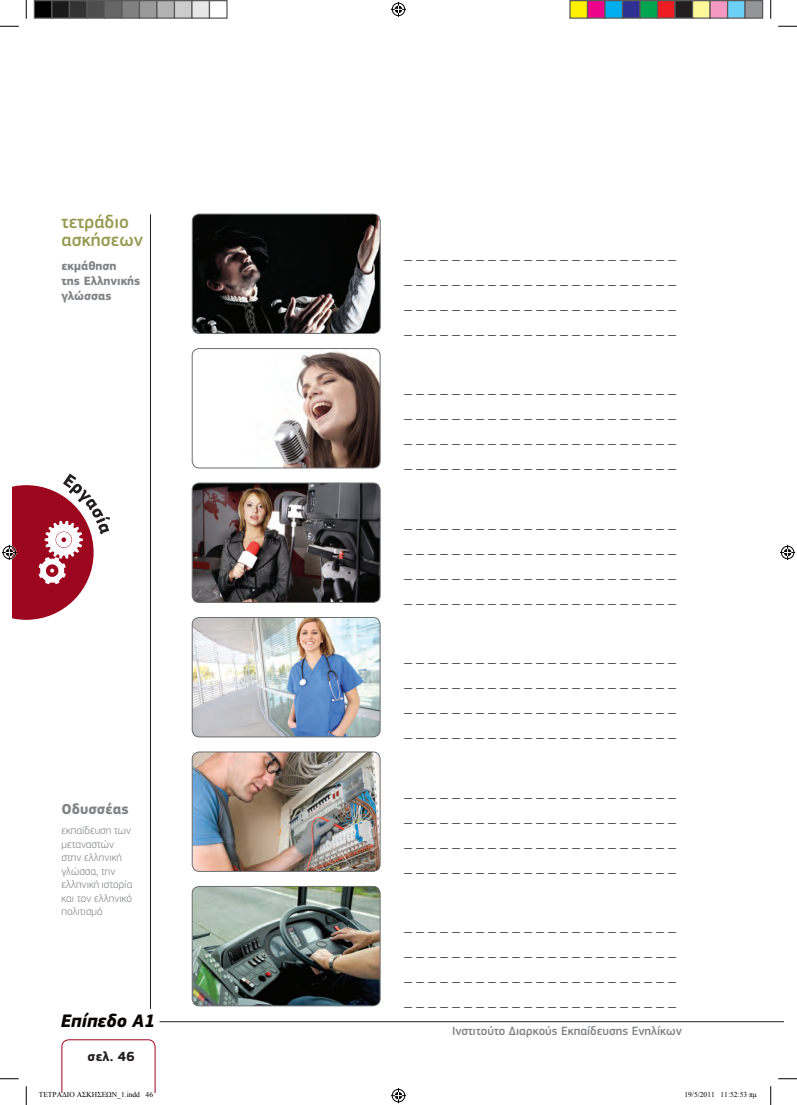
<style>
.page{position:relative;width:797px;height:1105px;background:#fff}
.page>*{position:absolute;margin:0;border:0;box-sizing:border-box;transform-origin:0 0}
.t1{font:500 18.75px/17.5px "PF Square Sans Pro";color:#939b50}
.t2{font:italic 700 18.75px "PF Square Sans Pro";color:#080302}
.t3{font:15px/25px "PF Square Sans Pro";color:#231f20;text-align:justify}
.t4{font:700 15px "PF Square Sans Pro";color:#808285}
.t5{font:700 13.75px "PF Square Sans Pro";color:#231f20}
.t6{font:500 12.5px "PF Square Sans Pro";color:#808285}
.t7{font:700 12.5px/15px "PF Square Sans Pro";color:#808285}
.t8{font:300 11.25px/13.5px "PF Square Sans Pro";color:#808285}
.t9{font:7.5px "Times New Roman";color:#000}
</style>
<div class="page">
<hr style="left:150px;top:214px;width:1px;height:795px;background:#231f20">
<hr style="left:159px;top:1021px;width:625px;height:1px;background:#231f20">
<img style="left:192px;top:349px;width:188px;height:119px">
<div style="left:192px;top:348px;width:188px;height:120px;border:1px solid #6c6d70;border-radius:7px"></div>
<img style="left:192px;top:617px;width:188px;height:120px">
<div style="left:192px;top:617px;width:188px;height:120px;border:1px solid #6c6d70;border-radius:7px"></div>
<img style="left:192px;top:483px;width:188px;height:119px">
<div style="left:192px;top:483px;width:188px;height:120px;border:1px solid #6c6d70;border-radius:7px"></div>
<img style="left:192px;top:886px;width:188px;height:120px">
<div style="left:192px;top:886px;width:188px;height:120px;border:1px solid #6c6d70;border-radius:7px"></div>
<img style="left:192px;top:752px;width:188px;height:119px">
<div style="left:192px;top:752px;width:188px;height:120px;border:1px solid #6c6d70;border-radius:7px"></div>
<img style="left:192px;top:214px;width:188px;height:119px">
<div style="left:192px;top:214px;width:188px;height:120px;border:1px solid #6c6d70;border-radius:7px"></div>
<svg style="left:0;top:25px;width:19px;height:2px"></svg>
<svg style="left:778px;top:25px;width:19px;height:2px"></svg>
<svg style="left:0;top:1078px;width:19px;height:1px"></svg>
<svg style="left:778px;top:1078px;width:19px;height:1px"></svg>
<svg style="left:25px;top:0;width:2px;height:19px"></svg>
<svg style="left:25px;top:1086px;width:2px;height:19px"></svg>
<svg style="left:770px;top:0;width:1px;height:19px"></svg>
<svg style="left:770px;top:1086px;width:1px;height:19px"></svg>
<svg style="left:391px;top:2px;width:15px;height:15px"></svg>
<svg style="left:391px;top:1088px;width:15px;height:15px"></svg>
<svg style="left:2px;top:474px;width:108px;height:146px"></svg>
<svg style="left:780px;top:545px;width:15px;height:15px"></svg>
<div style="left:34px;top:1px;width:18px;height:17px;background:#000"></div>
<div style="left:34px;top:0;width:18px;height:19px;border:1px solid #595959"></div>
<div style="left:52px;top:1px;width:17px;height:17px;background:#1a1a1a"></div>
<div style="left:51px;top:0;width:19px;height:19px;border:1px solid #595959"></div>
<div style="left:69px;top:1px;width:18px;height:17px;background:#333"></div>
<div style="left:69px;top:0;width:19px;height:19px;border:1px solid #595959"></div>
<div style="left:87px;top:1px;width:17px;height:17px;background:#4d4d4d"></div>
<div style="left:86px;top:0;width:19px;height:19px;border:1px solid #595959"></div>
<div style="left:104px;top:1px;width:18px;height:17px;background:#666"></div>
<div style="left:104px;top:0;width:18px;height:19px;border:1px solid #595959"></div>
<div style="left:122px;top:1px;width:17px;height:17px;background:#808080"></div>
<div style="left:121px;top:0;width:19px;height:19px;border:1px solid #595959"></div>
<div style="left:139px;top:1px;width:18px;height:17px;background:#999"></div>
<div style="left:139px;top:0;width:19px;height:19px;border:1px solid #595959"></div>
<div style="left:157px;top:1px;width:17px;height:17px;background:#b3b3b3"></div>
<div style="left:156px;top:0;width:19px;height:19px;border:1px solid #595959"></div>
<div style="left:174px;top:1px;width:18px;height:17px;background:#ccc"></div>
<div style="left:174px;top:0;width:18px;height:19px;border:1px solid #595959"></div>
<div style="left:192px;top:1px;width:17px;height:17px;background:#e6e6e6"></div>
<div style="left:191px;top:0;width:19px;height:19px;border:1px solid #595959"></div>
<div style="left:209px;top:0;width:19px;height:19px;border:1px solid #595959"></div>
<div style="left:570px;top:1px;width:17px;height:17px;background:#fff101"></div>
<div style="left:569px;top:0;width:19px;height:19px;border:1px solid #595959"></div>
<div style="left:587px;top:1px;width:18px;height:17px;background:#ed028c"></div>
<div style="left:587px;top:0;width:18px;height:19px;border:1px solid #595959"></div>
<div style="left:605px;top:1px;width:17px;height:17px;background:#00aeef"></div>
<div style="left:604px;top:0;width:19px;height:19px;border:1px solid #595959"></div>
<div style="left:622px;top:1px;width:18px;height:17px;background:#2e3092"></div>
<div style="left:622px;top:0;width:18px;height:19px;border:1px solid #595959"></div>
<div style="left:640px;top:1px;width:17px;height:17px;background:#00a54f"></div>
<div style="left:639px;top:0;width:19px;height:19px;border:1px solid #595959"></div>
<div style="left:657px;top:1px;width:18px;height:17px;background:#ee1d23"></div>
<div style="left:657px;top:0;width:18px;height:19px;border:1px solid #595959"></div>
<div style="left:675px;top:1px;width:17px;height:17px;background:#231f20"></div>
<div style="left:674px;top:0;width:19px;height:19px;border:1px solid #595959"></div>
<div style="left:692px;top:1px;width:18px;height:17px;background:#fff79a"></div>
<div style="left:692px;top:0;width:18px;height:19px;border:1px solid #595959"></div>
<div style="left:710px;top:1px;width:17px;height:17px;background:#f499c2"></div>
<div style="left:709px;top:0;width:19px;height:19px;border:1px solid #595959"></div>
<div style="left:727px;top:1px;width:18px;height:17px;background:#6bcff6"></div>
<div style="left:727px;top:0;width:18px;height:19px;border:1px solid #595959"></div>
<div style="left:745px;top:1px;width:17px;height:17px;background:#939598"></div>
<div style="left:744px;top:0;width:19px;height:19px;border:1px solid #595959"></div>
<svg style="left:61px;top:1039px;width:94px;height:54px"></svg>
<p class="t1" style="left:61px;top:214px;width:83px">τετράδιο ασκήσεων</p>
<p class="t7" style="left:61px;top:258px;width:80px">εκμάθηση<br>της Ελληνικής γλώσσας</p>
<p class="t4" style="left:61px;top:800px;width:69px">Οδυσσέας</p>
<p class="t8" style="left:61px;top:824px;width:72px">εκπαίδευση των μεταναστών στην ελληνική γλώσσα, την ελληνική ιστορία και τον ελληνικό πολιτισμό</p>
<p class="t2" style="left:61px;top:1010px;width:96px">Επίπεδο Α1</p>
<p class="t5" style="left:87px;top:1048px;width:49px">σελ. 46</p>
<p class="t3" style="left:404px;top:241px;width:273px">_ _ _ _ _ _ _ _ _ _ _ _ _ _ _ _ _ _ _ _ _ _ _ _ _ _ _ _ _ _ _ _ _ _ _ _ _ _ _ _ _ _ _ _ _ _ _ _ _ _ _ _ _ _ _ _ _ _ _ _ _ _ _ _ _ _ _ _ _ _ _ _ _ _ _ _ _ _ _ _ _ _ _ _ _ _ _ _ _ _ _ _</p>
<p class="t3" style="left:404px;top:376px;width:273px">_ _ _ _ _ _ _ _ _ _ _ _ _ _ _ _ _ _ _ _ _ _ _ _ _ _ _ _ _ _ _ _ _ _ _ _ _ _ _ _ _ _ _ _ _ _ _ _ _ _ _ _ _ _ _ _ _ _ _ _ _ _ _ _ _ _ _ _ _ _ _ _ _ _ _ _ _ _ _ _ _ _ _ _ _ _ _ _ _ _ _ _</p>
<p class="t3" style="left:404px;top:510px;width:273px">_ _ _ _ _ _ _ _ _ _ _ _ _ _ _ _ _ _ _ _ _ _ _ _ _ _ _ _ _ _ _ _ _ _ _ _ _ _ _ _ _ _ _ _ _ _ _ _ _ _ _ _ _ _ _ _ _ _ _ _ _ _ _ _ _ _ _ _ _ _ _ _ _ _ _ _ _ _ _ _ _ _ _ _ _ _ _ _ _ _ _ _</p>
<p class="t3" style="left:404px;top:645px;width:273px">_ _ _ _ _ _ _ _ _ _ _ _ _ _ _ _ _ _ _ _ _ _ _ _ _ _ _ _ _ _ _ _ _ _ _ _ _ _ _ _ _ _ _ _ _ _ _ _ _ _ _ _ _ _ _ _ _ _ _ _ _ _ _ _ _ _ _ _ _ _ _ _ _ _ _ _ _ _ _ _ _ _ _ _ _ _ _ _ _ _ _ _</p>
<p class="t3" style="left:404px;top:779px;width:273px">_ _ _ _ _ _ _ _ _ _ _ _ _ _ _ _ _ _ _ _ _ _ _ _ _ _ _ _ _ _ _ _ _ _ _ _ _ _ _ _ _ _ _ _ _ _ _ _ _ _ _ _ _ _ _ _ _ _ _ _ _ _ _ _ _ _ _ _ _ _ _ _ _ _ _ _ _ _ _ _ _ _ _ _ _ _ _ _ _ _ _ _</p>
<p class="t3" style="left:404px;top:914px;width:273px">_ _ _ _ _ _ _ _ _ _ _ _ _ _ _ _ _ _ _ _ _ _ _ _ _ _ _ _ _ _ _ _ _ _ _ _ _ _ _ _ _ _ _ _ _ _ _ _ _ _ _ _ _ _ _ _ _ _ _ _ _ _ _ _ _ _ _ _ _ _ _ _ _ _ _ _ _ _ _ _ _ _ _ _ _ _ _ _ _ _ _ _</p>
<p class="t6" style="left:452px;top:1023px;width:231px">Ινστιτούτο Διαρκούς Εκπαίδευσης Ενηλίκων</p>
<p class="t9" style="left:39px;top:1090px;width:116px">ΤΕΤΡΑΔΙΟ ΑΣΚΗΣΕΩΝ_1.indd 46</p>
<p class="t9" style="left:684px;top:1090px;width:74px">19/5/2011 11:52:53 πμ</p>
</div>
